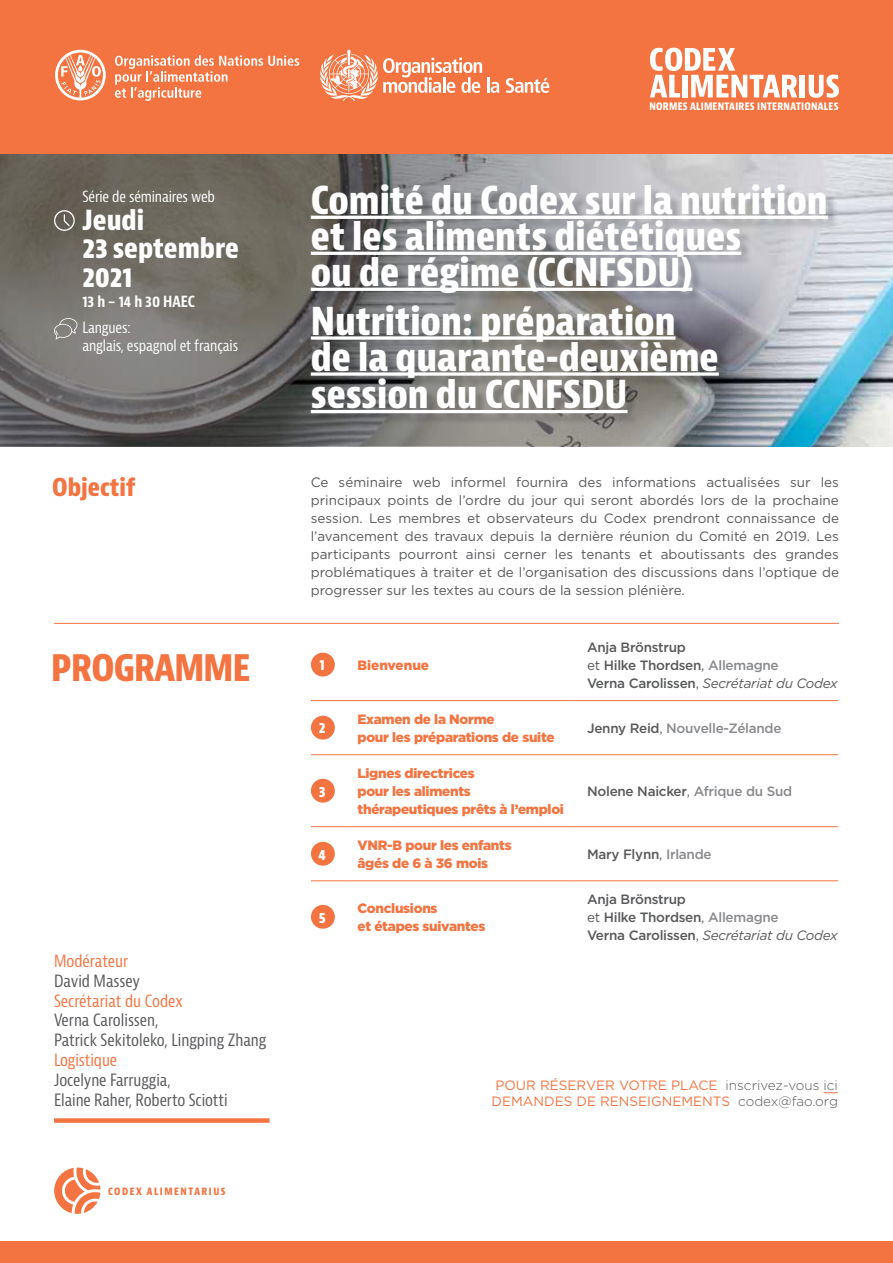
<style>
.page{position:relative;width:893px;height:1263px;background:#fff}
.page>*{position:absolute;margin:0;border:0;box-sizing:border-box;transform-origin:0 0}
.t1{font:700 condensed 37.5px/36px "Bernina Sans";color:#fff}
.t2{font:700 condensed 35.7px "Bernina Sans";letter-spacing:-.02em;color:#f37441}
.t3{font:700 condensed 27px/28.5px "Bernina Sans";color:#fff}
.t4{font:700 condensed 24px "Bernina Sans";color:#f37441}
.t5{font:condensed 16.5px/19.8px "Bernina Sans";letter-spacing:-.005em;color:#58595b}
.t6{font:condensed 16.5px "Bernina Sans";letter-spacing:-.005em;color:#f37441}
.t7{font:condensed 15px/18px "Bernina Sans";letter-spacing:-.01em;color:#fff}
.t8{font:700 condensed 15px "Bernina Sans";color:#fff}
.t9{font:700 condensed 14.4px "Bernina Sans";color:#fff}
.t10{font:13.5px/18px "Gotham";color:#58595b;text-align:justify}
.t11{font:500 13.5px/17.9px "Gotham";letter-spacing:-.02em;color:#58595b}
.t12{font:900 13.5px/17.9px "Gotham";letter-spacing:-.02em;color:#f37441}
.t13{font:13.5px/16.2px "Gotham";color:#f37441}
.t14{font:500 13.5px "Gotham";letter-spacing:-.02em;color:#888a8d}
.t15{font:900 13.5px "Gotham";color:#f37441}
.t16{font:700 condensed 10.05px "Bernina Sans";letter-spacing:.025em;color:#fff}
.t17{font:700 condensed 9.9px "Bernina Sans";letter-spacing:.155em;color:#f37441}
.s1{font-weight:400}
.s2{color:#888a8d}
.s3{font-weight:400;font-style:italic}
.s4{color:#58595b}
.s5{font-weight:400;color:#58595b}
.s6{font-weight:300;color:#58595b}
</style>
<div class="page">
<img style="left:844px;top:153px;width:49px;height:293px">
<svg style="left:3px;top:156px;width:838px;height:287px;background:#777672"></svg>
<div style="left:0;top:0;width:893px;height:153px;background:#f37441"></div>
<div style="left:0;top:1242px;width:893px;height:21px;background:#f37441"></div>
<svg style="left:54px;top:1167px;width:46px;height:47px"></svg>
<svg style="left:54px;top:210px;width:21px;height:21px"></svg>
<div style="left:313px;top:186px;width:527px;height:239px;background:#000;opacity:.2"></div>
<hr style="left:311px;top:216px;width:517px;height:3px;background:#fff">
<hr style="left:311px;top:252px;width:430px;height:3px;background:#fff">
<hr style="left:311px;top:288px;width:381px;height:3px;background:#fff">
<svg style="left:311px;top:336px;width:364px;height:4px"></svg>
<svg style="left:311px;top:372px;width:408px;height:4px"></svg>
<hr style="left:311px;top:410px;width:317px;height:3px;background:#fff">
<svg style="left:54px;top:318px;width:23px;height:21px"></svg>
<hr style="left:311px;top:700px;width:34px;height:1px;background:#f37441">
<hr style="left:345px;top:700px;width:225px;height:1px;background:#f37441">
<hr style="left:570px;top:700px;width:268px;height:1px;background:#f37441">
<hr style="left:311px;top:754px;width:34px;height:1px;background:#f37441">
<hr style="left:345px;top:754px;width:225px;height:1px;background:#f37441">
<hr style="left:570px;top:754px;width:268px;height:1px;background:#f37441">
<hr style="left:311px;top:826px;width:34px;height:1px;background:#f37441">
<hr style="left:345px;top:826px;width:225px;height:1px;background:#f37441">
<hr style="left:570px;top:826px;width:268px;height:1px;background:#f37441">
<hr style="left:311px;top:880px;width:34px;height:1px;background:#f37441">
<hr style="left:345px;top:880px;width:225px;height:1px;background:#f37441">
<hr style="left:570px;top:880px;width:268px;height:1px;background:#f37441">
<div style="left:311px;top:653px;width:24px;height:23px;background:#f37441;border-radius:50%"></div>
<div style="left:311px;top:716px;width:24px;height:23px;background:#f37441;border-radius:50%"></div>
<div style="left:311px;top:779px;width:24px;height:24px;background:#f37441;border-radius:50%"></div>
<div style="left:311px;top:842px;width:24px;height:24px;background:#f37441;border-radius:50%"></div>
<div style="left:311px;top:905px;width:24px;height:24px;background:#f37441;border-radius:50%"></div>
<hr style="left:54px;top:623px;width:785px;height:1px;background:#f37441">
<div style="left:54px;top:1118px;width:216px;height:5px;background:#f37441"></div>
<svg style="left:650px;top:48px;width:147px;height:49px"></svg>
<div style="left:800px;top:75px;width:5px;height:22px;background:#fff"></div>
<svg style="left:809px;top:75px;width:30px;height:23px"></svg>
<svg style="left:55px;top:50px;width:51px;height:50px"></svg>
<svg style="left:115px;top:55px;width:184px;height:46px"></svg>
<hr style="left:487px;top:77px;width:3px;height:16px;background:#fff">
<svg style="left:491px;top:82px;width:8px;height:11px"></svg>
<svg style="left:506px;top:78px;width:43px;height:15px"></svg>
<svg style="left:320px;top:50px;width:162px;height:51px"></svg>
<svg style="left:823px;top:1092px;width:15px;height:1px"></svg>
<p class="t7" style="left:82px;top:188px;width:134px">Série de séminaires web</p>
<h3 class="t3" style="left:82px;top:206px;width:158px">Jeudi<br>23 septembre<br>2021</h3>
<p class="t8" style="left:82px;top:292px;width:114px">13 h – 14 h 30 HAEC</p>
<p class="t7" style="left:82px;top:319px;width:157px">Langues:<br>anglais, espagnol et français</p>
<h3 class="t4" style="left:52px;top:472px;width:85px">Objectif</h3>
<p class="t16" style="left:649px;top:100px;width:191px">NORMES ALIMENTAIRES INTERNATIONALES</p>
<h1 class="t1" style="left:311px;top:183px;width:518px">Comité du Codex sur la nutrition et les aliments diététiques<br>ou de régime (CCNFSDU)</h1>
<h1 class="t1" style="left:311px;top:303px;width:410px;line-height:36.8px">Nutrition: préparation de la quarante-deuxième session du CCNFSDU</h1>
<p class="t10" style="left:311px;top:473px;width:530px">Ce séminaire web informel fournira des informations actualisées sur les principaux points de l’ordre du jour qui seront abordés lors de la prochaine session. Les membres et observateurs du Codex prendront connaissance de l’avancement des travaux depuis la dernière réunion du Comité en 2019. Les participants pourront ainsi cerner les tenants et aboutissants des grandes problématiques à traiter et de l’organisation des discussions dans l’optique de progresser sur les textes au cours de la session plénière.</p>
<h2 class="t2" style="left:51px;top:646px;width:201px">PROGRAMME</h2>
<p class="t15" style="left:357px;top:656px;width:73px">Bienvenue</p>
<p class="t9" style="left:320px;top:656px;width:7px">1</p>
<p class="t11" style="left:587px;top:638px;width:252px">Anja Brönstrup<br><span class="s1">et</span> Hilke Thordsen<span class="s1">,</span> <span class="s2">Allemagne<br></span>Verna Carolissen<span class="s1">,</span> <span class="s3">Secrétariat du Codex</span></p>
<p class="t9" style="left:319px;top:719px;width:8px">2</p>
<p class="t12" style="left:357px;top:710px;width:199px">Examen de la Norme<br>pour les préparations de suite</p>
<p class="t14" style="left:587px;top:719px;width:196px"><span class="s4">Jenny Reid</span><span class="s5">,</span> Nouvelle-Zélande</p>
<p class="t9" style="left:319px;top:782px;width:8px">3</p>
<p class="t12" style="left:357px;top:764px;width:208px">Lignes directrices<br>pour les aliments thérapeutiques prêts à l’emploi</p>
<p class="t11" style="left:587px;top:782px;width:207px">Nolene Naicker<span class="s1">,</span> <span class="s2">Afrique du Sud</span></p>
<p class="t9" style="left:318px;top:845px;width:9px">4</p>
<p class="t12" style="left:357px;top:836px;width:156px">VNR-B pour les enfants âgés de 6 à 36 mois</p>
<p class="t11" style="left:587px;top:845px;width:126px">Mary Flynn<span class="s1">,</span> <span class="s2">Irlande</span></p>
<p class="t6" style="left:54px;top:951px;width:76px">Modérateur</p>
<p class="t5" style="left:54px;top:971px;width:88px">David Massey</p>
<p class="t6" style="left:54px;top:990px;width:130px">Secrétariat du Codex</p>
<p class="t5" style="left:54px;top:1011px;width:214px">Verna Carolissen,<br>Patrick Sekitoleko, Lingping Zhang</p>
<p class="t6" style="left:54px;top:1050px;width:65px">Logistique</p>
<p class="t5" style="left:54px;top:1070px;width:175px">Jocelyne Farruggia,<br>Elaine Raher, Roberto Sciotti</p>
<p class="t17" style="left:108px;top:1185px;width:119px">CODEX ALIMENTARIUS</p>
<p class="t9" style="left:319px;top:908px;width:9px">5</p>
<p class="t12" style="left:357px;top:899px;width:129px">Conclusions<br>et étapes suivantes</p>
<p class="t11" style="left:587px;top:890px;width:252px">Anja Brönstrup<br><span class="s1">et</span> Hilke Thordsen<span class="s1">,</span> <span class="s2">Allemagne<br></span>Verna Carolissen<span class="s1">,</span> <span class="s3">Secrétariat du Codex</span></p>
<p class="t13" style="left:491px;top:1076px;width:348px">POUR RÉSERVER VOTRE PLACE <span class="s6">inscrivez-vous ici<br></span>DEMANDES DE RENSEIGNEMENTS <span class="s6">codex@fao.org</span></p>
</div>
